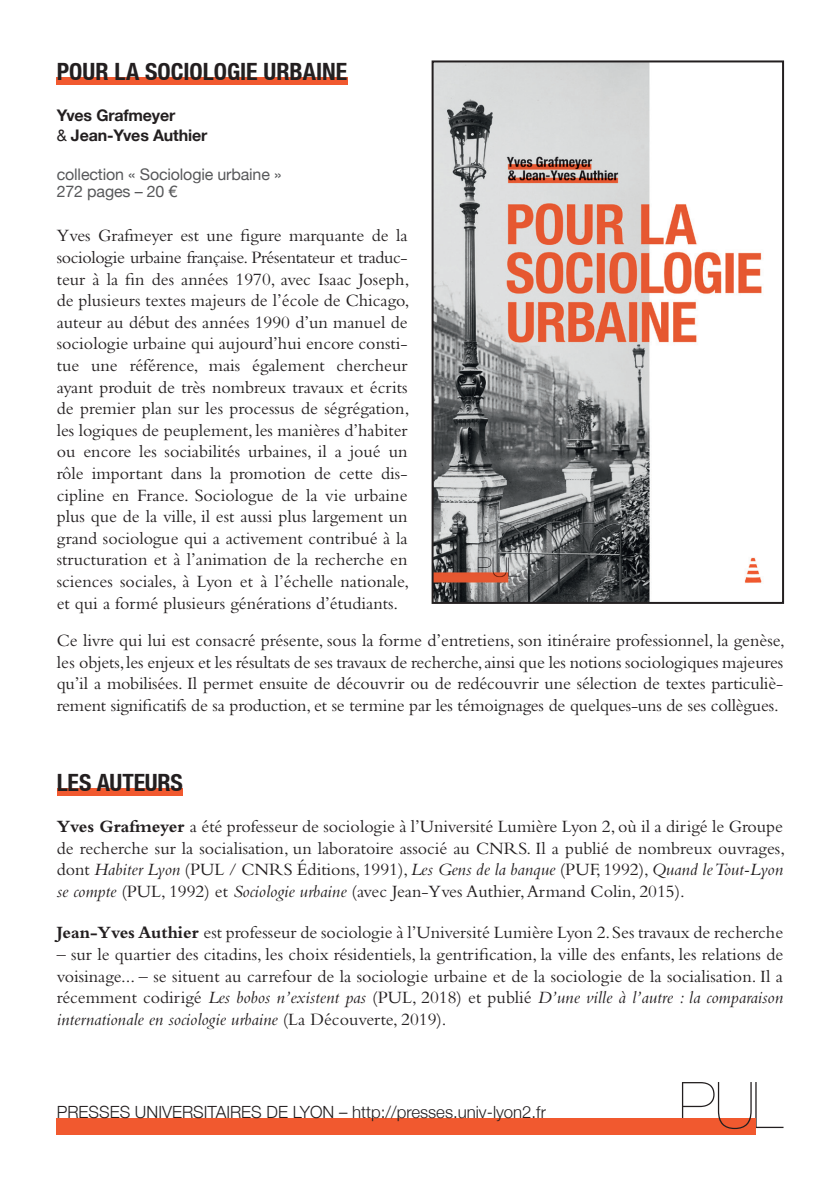
<style>
.page{position:relative;width:840px;height:1191px;background:#fff}
.page>*{position:absolute;margin:0;border:0;box-sizing:border-box;transform-origin:0 0}
.TITRE{font:700 condensed 23.8px "Helvetica Neue LT";color:#231f20}
.t1{font:18px/21.6px "Bembo Std";color:#231f20;text-align:justify}
.t2{font:300 16.8px "Helvetica Neue";color:#231f20}
.AUTEURS{font:16px/16.8px "Helvetica Neue";letter-spacing:-.01em;color:#57585a}
.AUTEURS-2{font:700 16px/19.2px "Helvetica Neue";letter-spacing:-.01em;color:#231f20}
.s1{font-weight:400}
.s2{font-weight:700}
.s3{font-style:italic}
</style>
<div class="page">
<div style="left:57px;top:788px;width:126px;height:8px;background:#f1592f"></div>
<div style="left:57px;top:77px;width:291px;height:8px;background:#f1592f"></div>
<div style="left:57px;top:1117px;width:697px;height:17px;background:#f1592f"></div>
<svg style="left:681px;top:1082px;width:102px;height:47px"></svg>
<img style="left:434px;top:63px;width:328px;height:538px">
<div style="left:431px;top:60px;width:352px;height:544px;border:2px solid #231f20"></div>
<p class="TITRE" style="left:57px;top:57px;width:292px">POUR LA SOCIOLOGIE URBAINE</p>
<p class="AUTEURS-2" style="left:57px;top:107px;width:152px">Yves Grafmeyer<br><span class="s1">&amp;</span> Jean-Yves Authier</p>
<p class="AUTEURS" style="left:57px;top:167px;width:226px">collection « Sociologie urbaine »<br>272 pages – 20 €</p>
<p class="t1" style="left:57px;top:224px;width:354px">Yves Grafmeyer est une figure marquante de la sociologie urbaine française. Présentateur et traduc&shy;teur à la fin des années 1970, avec Isaac Joseph, de plusieurs textes majeurs de l’école de Chicago, auteur au début des années 1990 d’un manuel de sociologie urbaine qui aujourd’hui encore consti&shy;tue une référence, mais également chercheur ayant produit de très nombreux travaux et écrits de premier plan sur les processus de ségrégation, les logiques de peuplement, les manières d’habiter ou encore les sociabilités urbaines, il a joué un rôle important dans la promotion de cette dis&shy;cipline en France. Sociologue de la vie urbaine plus que de la ville, il est aussi plus largement un grand sociologue qui a activement contribué à la structuration et à l’animation de la recherche en sciences sociales, à Lyon et à l’échelle nationale, et qui a formé plusieurs générations d’étudiants.</p>
<p class="t1" style="left:57px;top:629px;width:729px">Ce livre qui lui est consacré présente, sous la forme d’entretiens, son itinéraire professionnel, la genèse, les objets, les enjeux et les résultats de ses travaux de recherche, ainsi que les notions sociologiques majeures qu’il a mobilisées. Il permet ensuite de découvrir ou de redécouvrir une sélection de textes particuliè&shy;rement significatifs de sa production, et se termine par les témoignages de quelques-uns de ses collègues.</p>
<p class="TITRE" style="left:57px;top:767px;width:128px">LES AUTEURS</p>
<p class="t1" style="left:57px;top:815px;width:729px"><span class="s2">Yves Grafmeyer</span> a été professeur de sociologie à l’Université Lumière Lyon 2, où il a dirigé le Groupe de recherche sur la socialisation, un laboratoire associé au CNRS. Il a publié de nombreux ouvrages, dont <span class="s3">Habiter Lyon</span> (PUL / CNRS Éditions, 1991), <span class="s3">Les Gens de la banque</span> (PUF, 1992), <span class="s3">Quand le Tout-Lyon se compte</span> (PUL, 1992) et <span class="s3">Sociologie urbaine</span> (avec Jean-Yves Authier, Armand Colin, 2015).</p>
<p class="t1" style="left:57px;top:921px;width:727px"><span class="s2">Jean-Yves Authier</span> est professeur de sociologie à l’Université Lumière Lyon 2. Ses travaux de recherche</p>
<p class="t1" style="left:57px;top:943px;width:727px">– sur le quartier des citadins, les choix résidentiels, la gentrification, la ville des enfants, les relations de voisinage... – se situent au carrefour de la sociologie urbaine et de la sociologie de la socialisation. Il a récemment codirigé <span class="s3">Les bobos n’existent pas</span> (PUL, 2018) et publié <span class="s3">D’une ville à l’autre : la comparaison internationale en sociologie urbaine</span> (La Découverte, 2019).</p>
<p class="t2" style="left:57px;top:1098px;width:490px">PRESSES UNIVERSITAIRES DE LYON – http://presses.univ-lyon2.fr</p>
</div>
